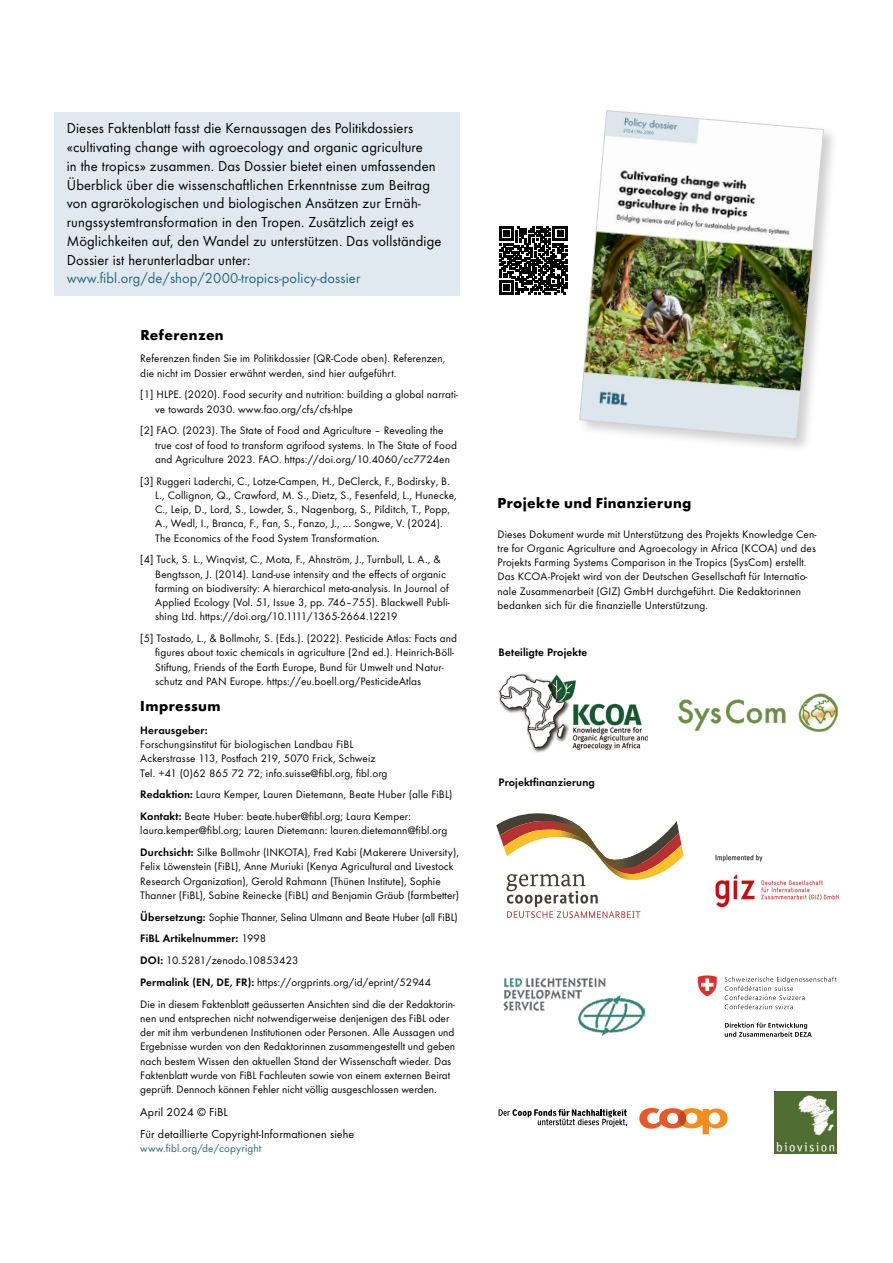
<style>
.page{position:relative;width:893px;height:1263px;background:#fff}
.page>*{position:absolute;margin:0;border:0;box-sizing:border-box;transform-origin:0 0}
.t1{font:15px/18.8px "Function Pro";letter-spacing:.01em;color:#000}
.t2{font:15px "Function Pro";letter-spacing:.01em;color:#29677b}
.t3{font:700 15px "Function Pro";letter-spacing:.025em;color:#000}
.t4{font:12px/22.5px "Function Pro";letter-spacing:.01em;color:#000}
.t5{font:11.25px/14.2px "Function Pro";letter-spacing:.01em;color:#000}
.t6{font:600 11.25px "Function Pro";letter-spacing:.01em;color:#000}
.t7{font:11.25px "Function Pro";letter-spacing:.01em;color:#29677b}
.s1{font-weight:600}
</style>
<div class="page">
<div style="left:54px;top:112px;width:405px;height:184px;background:#dfe9ef"></div>
<img style="left:498px;top:673px;width:150px;height:80px">
<img style="left:678px;top:693px;width:161px;height:39px">
<img style="left:504px;top:978px;width:140px;height:58px">
<svg style="left:725px;top:977px;width:112px;height:32px"></svg>
<svg style="left:725px;top:1022px;width:87px;height:15px"></svg>
<svg style="left:698px;top:975px;width:19px;height:21px"></svg>
<svg style="left:639px;top:1108px;width:89px;height:26px"></svg>
<div style="left:678px;top:1111px;width:8px;height:15px;background:#be4720;border-radius:50%"></div>
<svg style="left:499px;top:1109px;width:128px;height:18px"></svg>
<img style="left:774px;top:1091px;width:63px;height:62px">
<img style="left:715px;top:854px;width:124px;height:54px">
<svg style="left:496px;top:813px;width:187px;height:105px"></svg>
<svg style="left:499px;top:226px;width:68px;height:68px"></svg>
<div style="left:577px;top:108px;width:262px;height:346px;background:#000;opacity:.19"></div>
<img style="left:579px;top:110px;width:245px;height:329px">
<p class="t1" style="left:67px;top:119px;width:376px">Dieses Faktenblatt fasst die Kernaussagen des Politikdossiers «cultivating change with agroecology and organic agriculture<br>in the tropics» zusammen. Das Dossier bietet einen umfassenden Überblick über die wissenschaftlichen Erkenntnisse zum Beitrag von agrarökologischen und biologischen Ansätzen zur Ernäh&shy;rungssystemtransformation in den Tropen. Zusätzlich zeigt es Möglichkeiten auf, den Wandel zu unterstützen. Das vollständige Dossier ist herunterladbar unter:</p>
<h1 class="t2" style="left:67px;top:270px;width:295px">www.fibl.org/de/shop/2000-tropics-policy-dossier</h1>
<h1 class="t3" style="left:140px;top:325px;width:85px">Referenzen</h1>
<p class="t5" style="left:140px;top:351px;width:307px">Referenzen finden Sie im Politikdossier (QR-Code oben). Referenzen, die nicht im Dossier erwähnt werden, sind hier aufgeführt.</p>
<p class="t5" style="left:155px;top:387px;width:304px;text-indent:-15px">[1] HLPE. (2020). Food security and nutrition: building a global narrati&shy;ve towards 2030. www.fao.org/cfs/cfs-hlpe</p>
<p class="t5" style="left:155px;top:423px;width:303px;text-indent:-15px">[2] FAO. (2023). The State of Food and Agriculture – Revealing the true cost of food to transform agrifood systems. In The State of Food and Agriculture 2023. FAO. https://doi.org/10.4060/cc7724en</p>
<p class="t5" style="left:155px;top:474px;width:303px;text-indent:-15px">[3] Ruggeri Laderchi, C., Lotze-Campen, H., DeClerck, F., Bodirsky, B.<br>L., Collignon, Q., Crawford, M. S., Dietz, S., Fesenfeld, L., Hunecke, C., Leip, D., Lord, S., Lowder, S., Nagenborg, S., Pilditch, T., Popp, A., Wedl, I., Branca, F., Fan, S., Fanzo, J., … Songwe, V. (2024).<br>The Economics of the Food System Transformation.</p>
<p class="t5" style="left:155px;top:552px;width:296px;text-indent:-15px">[4] Tuck, S. L., Winqvist, C., Mota, F., Ahnström, J., Turnbull, L. A., &amp; Bengtsson, J. (2014). Land-use intensity and the effects of organic farming on biodiversity: A hierarchical meta-analysis. In Journal of Applied Ecology (Vol. 51, Issue 3, pp. 746–755). Blackwell Publi&shy;shing Ltd. https://doi.org/10.1111/1365-2664.12219</p>
<p class="t5" style="left:155px;top:631px;width:303px;text-indent:-15px">[5] Tostado, L., &amp; Bollmohr, S. (Eds.). (2022). Pesticide Atlas: Facts and figures about toxic chemicals in agriculture (2nd ed.). Heinrich-Böll-Stiftung, Friends of the Earth Europe, Bund für Umwelt und Natur&shy;schutz and PAN Europe. https://eu.boell.org/PesticideAtlas</p>
<h1 class="t3" style="left:140px;top:697px;width:82px">Impressum</h1>
<p class="t6" style="left:140px;top:723px;width:69px">Herausgeber:</p>
<p class="t5" style="left:140px;top:737px;width:249px">Forschungsinstitut für biologischen Landbau FiBL<br>Ackerstrasse 113, Postfach 219, 5070 Frick, Schweiz<br>Tel. +41 (0)62 865 72 72; info.suisse@fibl.org, fibl.org</p>
<p class="t5" style="left:140px;top:784px;width:314px;line-height:21.8px"><span class="s1">Redaktion:</span> Laura Kemper, Lauren Dietemann, Beate Huber (alle FiBL)<br><span class="s1">Kontakt:</span> Beate Huber: beate.huber@fibl.org; Laura Kemper:</p>
<p class="t5" style="left:140px;top:820px;width:320px;line-height:21.8px">laura.kemper@fibl.org; Lauren Dietemann: lauren.dietemann@fibl.org<br><span class="s1">Durchsicht:</span> Silke Bollmohr (INKOTA), Fred Kabi (Makerere University),</p>
<p class="t5" style="left:140px;top:859px;width:320px">Felix Löwenstein (FiBL), Anne Muriuki (Kenya Agricultural and Livestock<br>Research Organization), Gerold Rahmann (Thünen Institute), Sophie<br>Thanner (FiBL), Sabine Reinecke (FiBL) and Benjamin Gräub (farmbetter)</p>
<p class="t5" style="left:140px;top:906px;width:319px;line-height:21.8px"><span class="s1">Übersetzung:</span> Sophie Thanner, Selina Ulmann and Beate Huber (all FiBL)<br><span class="s1">FiBL Artikelnummer:</span> 1998<br><span class="s1">DOI:</span> 10.5281/zenodo.10853423<br><span class="s1">Permalink (EN, DE, FR):</span> https://orgprints.org/id/eprint/52944<br>Die in diesem Faktenblatt geäusserten Ansichten sind die der Redaktorin-</p>
<p class="t5" style="left:140px;top:1011px;width:316px">nen und entsprechen nicht notwendigerweise denjenigen des FiBL oder der mit ihm verbundenen Institutionen oder Personen. Alle Aussagen und Ergebnisse wurden von den Redaktorinnen zusammengestellt und geben nach bestem Wissen den aktuellen Stand der Wissenschaft wieder. Das Faktenblatt wurde von FiBL Fachleuten sowie von einem externen Beirat geprüft. Dennoch können Fehler nicht völlig ausgeschlossen werden.</p>
<p class="t4" style="left:140px;top:1100px;width:216px">April 2024 © FiBL<br>Für detaillierte Copyright-Informationen siehe</p>
<p class="t7" style="left:140px;top:1142px;width:122px">www.fibl.org/de/copyright</p>
<h1 class="t3" style="left:497px;top:494px;width:195px">Projekte und Finanzierung</h1>
<p class="t5" style="left:497px;top:527px;width:320px">Dieses Dokument wurde mit Unterstützung des Projekts Knowledge Cen&shy;tre for Organic Agriculture and Agroecology in Africa (KCOA) und des Projekts Farming Systems Comparison in the Tropics (SysCom) erstellt.<br>Das KCOA-Projekt wird von der Deutschen Gesellschaft für Internatio&shy;nale Zusammenarbeit (GIZ) GmbH durchgeführt. Die Redaktorinnen bedanken sich für die finanzielle Unterstützung.</p>
<p class="t6" style="left:499px;top:645px;width:90px">Beteiligte Projekte</p>
<p class="t6" style="left:499px;top:776px;width:98px">Projektfinanzierung</p>
</div>
